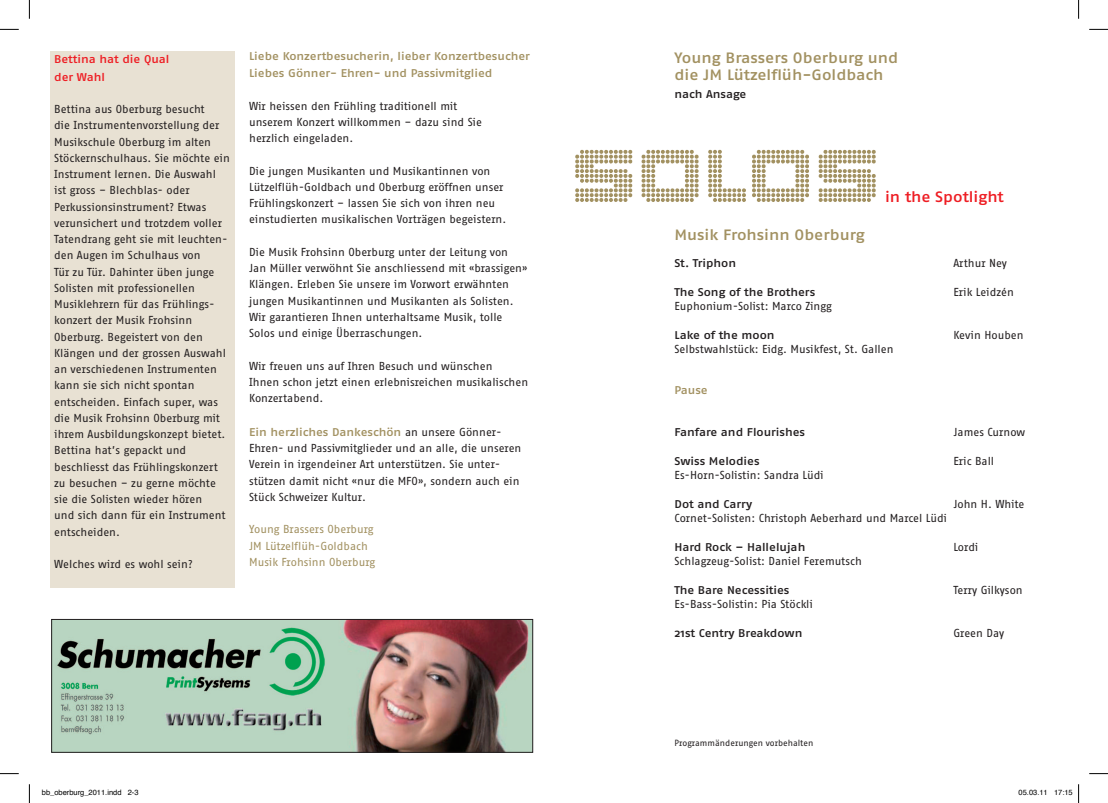
<style>
.page{position:relative;width:1108px;height:803px;background:#fff}
.page>*{position:absolute;margin:0;border:0;box-sizing:border-box;transform-origin:0 0}
.t1{font:85px "Clubland";color:#a29161}
.t2{font:15px/17.5px "Fago Ex Med";color:#a29161}
.t3{font:15px "Fago Ex Med";letter-spacing:-.005em;color:#ee1d23}
.t4{font:11.25px/16.2px "Fago Office Sans";color:#231f20}
.t5{font:11.25px "Fago Ex Med";color:#231f20}
.t6{font:11.25px/17.5px "Fago Ex Med";color:#a29161}
.t7{font:11.25px/16.2px "Fago Office Sans";color:#a29161}
.t8{font:11.25px/17.5px "Fago Ex Med";letter-spacing:-.005em;color:#ee1d23}
.t9{font:8.75px "Fago Office Sans";color:#231f20}
.t10{font:7.5px "Helvetica";color:#000}
.s1{font-family:"Fago Office Sans";color:#231f20}
</style>
<div class="page">
<img style="left:53px;top:621px;width:478px;height:130px">
<div style="left:51px;top:619px;width:482px;height:134px;border:1px solid #231f20"></div>
<div style="left:51px;top:51px;width:184px;height:536px;background:#e8e1d3"></div>
<svg style="left:0;top:29px;width:19px;height:1px"></svg>
<svg style="left:1089px;top:29px;width:19px;height:1px"></svg>
<svg style="left:0;top:773px;width:19px;height:1px"></svg>
<svg style="left:1089px;top:773px;width:19px;height:1px"></svg>
<svg style="left:29px;top:0;width:1px;height:19px"></svg>
<svg style="left:29px;top:784px;width:1px;height:19px"></svg>
<svg style="left:1078px;top:0;width:1px;height:19px"></svg>
<svg style="left:1078px;top:784px;width:1px;height:19px"></svg>
<p class="t8" style="left:54px;top:50px;width:117px">Bettina hat die Qual der Wahl</p>
<p class="t4" style="left:54px;top:101px;width:177px">Bettina aus Oberburg besucht<br>die Instrumentenvorstellung der<br>Musikschule Oberburg im alten<br>Stöckernschulhaus. Sie möchte ein<br>Instrument lernen. Die Auswahl ist gross – Blechblas- oder<br>Perkussionsinstrument? Etwas verunsichert und trotzdem voller<br>Tatendrang geht sie mit leuchten&shy;den Augen im Schulhaus von<br>Tür zu Tür. Dahinter üben junge<br>Solisten mit professionellen<br>Musiklehrern für das Frühlings&shy;konzert der Musik Frohsinn<br>Oberburg. Begeistert von den<br>Klängen und der grossen Auswahl an verschiedenen Instrumenten kann sie sich nicht spontan entscheiden. Einfach super, was die Musik Frohsinn Oberburg mit ihrem Ausbildungskonzept bietet.<br>Bettina hat’s gepackt und beschliesst das Frühlingskonzert zu besuchen – zu gerne möchte sie die Solisten wieder hören<br>und sich dann für ein Instrument entscheiden.</p>
<p class="t4" style="left:54px;top:556px;width:140px">Welches wird es wohl sein?</p>
<p class="t6" style="left:249px;top:47px;width:282px">Liebe Konzertbesucherin, lieber Konzertbesucher<br>Liebes Gönner- Ehren- und Passivmitglied</p>
<p class="t4" style="left:249px;top:98px;width:234px">Wir heissen den Frühling traditionell mit unserem -Konzert willkommen – dazu sind Sie herzlich eingeladen.</p>
<p class="t4" style="left:249px;top:163px;width:259px">Die jungen Musikanten und Musikantinnen von Lützelflüh-Goldbach und Oberburg eröffnen unser Frühlingskonzert – lassen Sie sich von ihren neu einstudierten musikalischen Vorträgen begeistern.</p>
<p class="t4" style="left:249px;top:244px;width:280px">Die Musik Frohsinn Oberburg unter der Leitung von Jan Müller verwöhnt Sie anschliessend mit «brassigen» Klängen. Erleben Sie unsere im Vorwort erwähnten jungen Musikantinnen und Musikanten als Solisten.<br>Wir garantieren Ihnen unterhaltsame Musik, tolle Solos und einige Überraschungen.</p>
<p class="t4" style="left:249px;top:357px;width:281px">Wir freuen uns auf Ihren Besuch und wünschen<br>Ihnen schon jetzt einen erlebnisreichen musikalischen<br>Konzertabend.</p>
<p class="t6" style="left:249px;top:423px;width:254px">Ein herzliches Dankeschön <span class="s1">an unsere Gönner-</span></p>
<p class="t4" style="left:249px;top:440px;width:274px">Ehren- und Passivmitglieder und an alle, die unseren Verein in irgendeiner Art unterstützen. Sie unter&shy;stützen damit nicht «nur die MFO», sondern auch ein Stück Schweizer Kultur.</p>
<p class="t7" style="left:249px;top:521px;width:128px">Young Brassers Oberburg<br>JM Lützelflüh-Goldbach<br>Musik Frohsinn Oberburg</p>
<h2 class="t2" style="left:674px;top:48px;width:225px">Young Brassers Oberburg und die JM Lützelflüh-Goldbach</h2>
<p class="t5" style="left:674px;top:87px;width:73px">nach Ansage</p>
<h1 class="t1" style="left:575px;top:123px;width:311px">SOLOS</h1>
<h2 class="t3" style="left:885px;top:188px;width:120px">in the Spotlight</h2>
<h2 class="t2" style="left:674px;top:225px;width:192px">Musik Frohsinn Oberburg</h2>
<p class="t5" style="left:674px;top:256px;width:63px">St. Triphon</p>
<p class="t4" style="left:953px;top:255px;width:55px">Arthur Ney</p>
<p class="t5" style="left:674px;top:286px;width:142px">The Song of the Brothers</p>
<p class="t4" style="left:953px;top:284px;width:62px">Erik Leidzén</p>
<p class="t4" style="left:674px;top:298px;width:159px">Euphonium-Solist: Marco Zingg</p>
<p class="t5" style="left:674px;top:329px;width:102px">Lake of the moon</p>
<p class="t4" style="left:953px;top:327px;width:72px">Kevin Houben</p>
<p class="t4" style="left:674px;top:341px;width:221px">Selbstwahlstück: Eidg. Musikfest, St. Gallen</p>
<p class="t6" style="left:674px;top:381px;width:35px">Pause</p>
<p class="t5" style="left:674px;top:425px;width:132px">Fanfare and Flourishes</p>
<p class="t4" style="left:953px;top:424px;width:73px">James Curnow</p>
<p class="t5" style="left:674px;top:454px;width:87px">Swiss Melodies</p>
<p class="t4" style="left:953px;top:453px;width:42px">Eric Ball</p>
<p class="t4" style="left:674px;top:467px;width:151px">Es-Horn-Solistin: Sandra Lüdi</p>
<p class="t5" style="left:674px;top:497px;width:79px">Dot and Carry</p>
<p class="t4" style="left:953px;top:496px;width:73px">John H. White</p>
<p class="t4" style="left:674px;top:510px;width:274px">Cornet-Solisten: Christoph Aeberhard und Marcel Lüdi</p>
<p class="t5" style="left:674px;top:540px;width:132px">Hard Rock – Hallelujah</p>
<p class="t4" style="left:953px;top:539px;width:26px">Lordi</p>
<p class="t4" style="left:674px;top:553px;width:189px">Schlagzeug-Solist: Daniel Feremutsch</p>
<p class="t5" style="left:674px;top:583px;width:117px">The Bare Necessities</p>
<p class="t4" style="left:953px;top:582px;width:71px">Terry Gilkyson</p>
<p class="t4" style="left:674px;top:596px;width:140px">Es-Bass-Solistin: Pia Stöckli</p>
<p class="t5" style="left:674px;top:626px;width:129px">21st Centry Breakdown</p>
<p class="t4" style="left:953px;top:625px;width:52px">Green Day</p>
<p class="t9" style="left:674px;top:738px;width:140px">Programmänderungen vorbehalten</p>
<p class="t10" style="left:42px;top:787px;width:98px">bb_oberburg_2011.indd 2-3</p>
<p class="t10" style="left:1018px;top:787px;width:56px">05.03.11 17:15</p>
</div>
